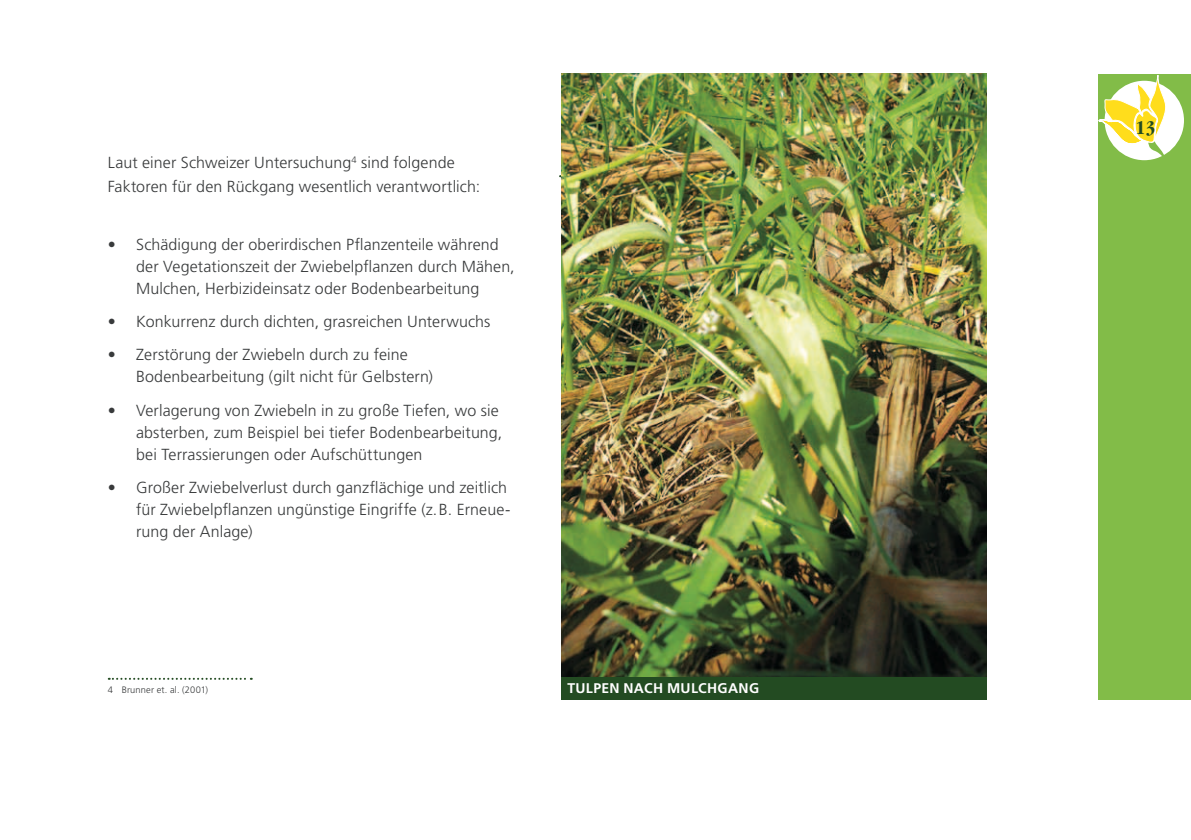
<style>
.page{position:relative;width:1191px;height:840px;background:#fff}
.page>*{position:absolute;margin:0;border:0;box-sizing:border-box;transform-origin:0 0}
.t1{font:20px "Garam ITCSB Bol Con";color:#234b22}
.t2{font:300 16px/22px "Frutiger LT Std";letter-spacing:.005em;color:#383a3b}
.t3{font:700 14px "Frutiger LT Std";letter-spacing:.025em;color:#fff}
.t4{font:300 9.4px "Frutiger LT Std";letter-spacing:.015em;color:#383a3b}
</style>
<div class="page">
<div style="left:1098px;top:74px;width:93px;height:625px;background:#82bc48"></div>
<div style="left:1104px;top:81px;width:80px;height:79px;background:#fff;border-radius:50%"></div>
<svg style="left:1098px;top:75px;width:70px;height:85px"></svg>
<svg style="left:109px;top:677px;width:143px;height:2px"></svg>
<img style="left:561px;top:74px;width:425px;height:602px">
<div style="left:561px;top:676px;width:425px;height:23px;background:#234b22"></div>
<p class="t2" style="left:108px;top:151px;width:374px;line-height:24px">Laut einer Schweizer Untersuchung<sup>4</sup> sind folgende<br>Faktoren für den Rückgang wesentlich verantwortlich:</p>
<p class="t2" style="left:136px;top:233px;width:380px;text-indent:-28px">• Schädigung der oberirdischen Pflanzenteile während der Vegetationszeit der Zwiebelpflanzen durch Mähen,<br>Mulchen, Herbizideinsatz oder Bodenbearbeitung</p>
<p class="t2" style="left:108px;top:310px;width:384px">• Konkurrenz durch dichten, grasreichen Unterwuchs</p>
<p class="t2" style="left:136px;top:344px;width:298px;text-indent:-28px">• Zerstörung der Zwiebeln durch zu feine<br>Bodenbearbeitung (gilt nicht für Gelbstern)</p>
<p class="t2" style="left:136px;top:399px;width:368px;text-indent:-28px">• Verlagerung von Zwiebeln in zu große Tiefen, wo sie absterben, zum Beispiel bei tiefer Bodenbearbeitung, bei Terrassierungen oder Aufschüttungen</p>
<p class="t2" style="left:136px;top:476px;width:376px;text-indent:-28px">• Großer Zwiebelverlust durch ganzflächige und zeitlich für Zwiebelpflanzen ungünstige Eingriffe (z.B. Erneue&shy;rung der Anlage)</p>
<p class="t4" style="left:108px;top:683px;width:102px">4 Brunner et. al. (2001)</p>
<p class="t3" style="left:567px;top:679px;width:193px">TULPEN NACH M ULCHGANG</p>
<p class="t1" style="left:1135px;top:118px;width:21px">13</p>
</div>
